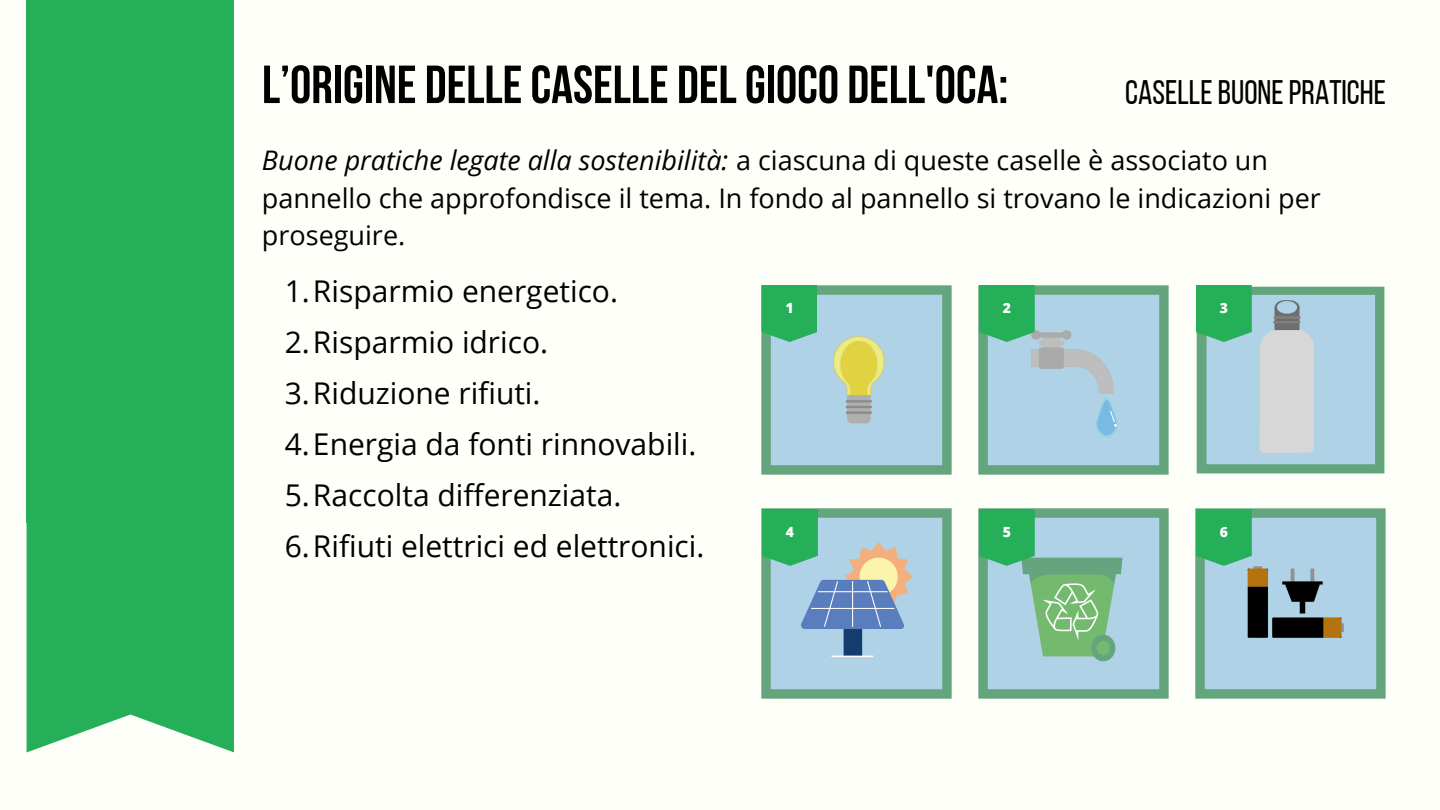
<style>
.page{position:relative;width:1440px;height:810px;background:#fffffa}
.page>*{position:absolute;margin:0;border:0;box-sizing:border-box;transform-origin:0 0}
.t1{font:700 53.5px "Bebas Neue";color:#000}
.t2{font:34px "Bebas Neue";color:#000}
.t3{font:30px "Open Sans";color:#000}
.t4{font:27px/37.5px "Open Sans";color:#000}
.t5{font:800 14px "Open Sans";color:#fff}
.s1{font-style:italic}
</style>
<div class="page">
<div style="left:27px;top:0;width:207px;height:522px;background:#25af58"></div>
<svg style="left:27px;top:522px;width:207px;height:231px;background:#37b565"></svg>
<img style="left:762px;top:285px;width:189px;height:190px">
<img style="left:979px;top:285px;width:190px;height:190px">
<img style="left:1196px;top:286px;width:189px;height:188px">
<img style="left:762px;top:509px;width:190px;height:190px">
<img style="left:979px;top:509px;width:190px;height:190px">
<svg style="left:979px;top:285px;width:56px;height:57px;background:#2fb061"></svg>
<svg style="left:762px;top:285px;width:55px;height:57px;background:#2fb061"></svg>
<svg style="left:762px;top:509px;width:56px;height:57px;background:#2fb162"></svg>
<svg style="left:1196px;top:285px;width:56px;height:57px;background:#2fb162"></svg>
<svg style="left:979px;top:509px;width:56px;height:57px;background:#2daf5f"></svg>
<img style="left:1196px;top:509px;width:190px;height:190px">
<svg style="left:1196px;top:509px;width:56px;height:57px;background:#2fb162"></svg>
<p class="t1" style="left:262px;top:63px;width:748px">L’ORIGINE DELLECASELLE DELGIOCO DELL'OCA:</p>
<p class="t2" style="left:1125px;top:79px;width:262px">CASELLEBUONEPRATICHE</p>
<p class="t4" style="left:262px;top:141px;width:1060px"><span class="s1">Buone pratiche legate alla sostenibilità:</span> a ciascuna di queste caselle è associato un pannello che approfondisce il tema. In fondo al pannello si trovano le indicazioni per proseguire.</p>
<p class="t3" style="left:285px;top:270px;width:335px">1.Risparmio energetico.</p>
<p class="t3" style="left:285px;top:321px;width:265px">2.Risparmio idrico.</p>
<p class="t3" style="left:285px;top:372px;width:257px">3.Riduzione rifiuti.</p>
<p class="t3" style="left:285px;top:423px;width:413px">4.Energia da fonti rinnovabili.</p>
<p class="t3" style="left:285px;top:474px;width:338px">5.Raccolta differenziata.</p>
<p class="t3" style="left:285px;top:525px;width:421px">6.Rifiuti elettrici ed elettronici.</p>
<p class="t5" style="left:785px;top:298px;width:10px">1</p>
<p class="t5" style="left:1003px;top:298px;width:10px">2</p>
<p class="t5" style="left:1220px;top:298px;width:10px">3</p>
<p class="t5" style="left:786px;top:522px;width:10px">4</p>
<p class="t5" style="left:1003px;top:522px;width:10px">5</p>
<p class="t5" style="left:1220px;top:522px;width:10px">6</p>
</div>
